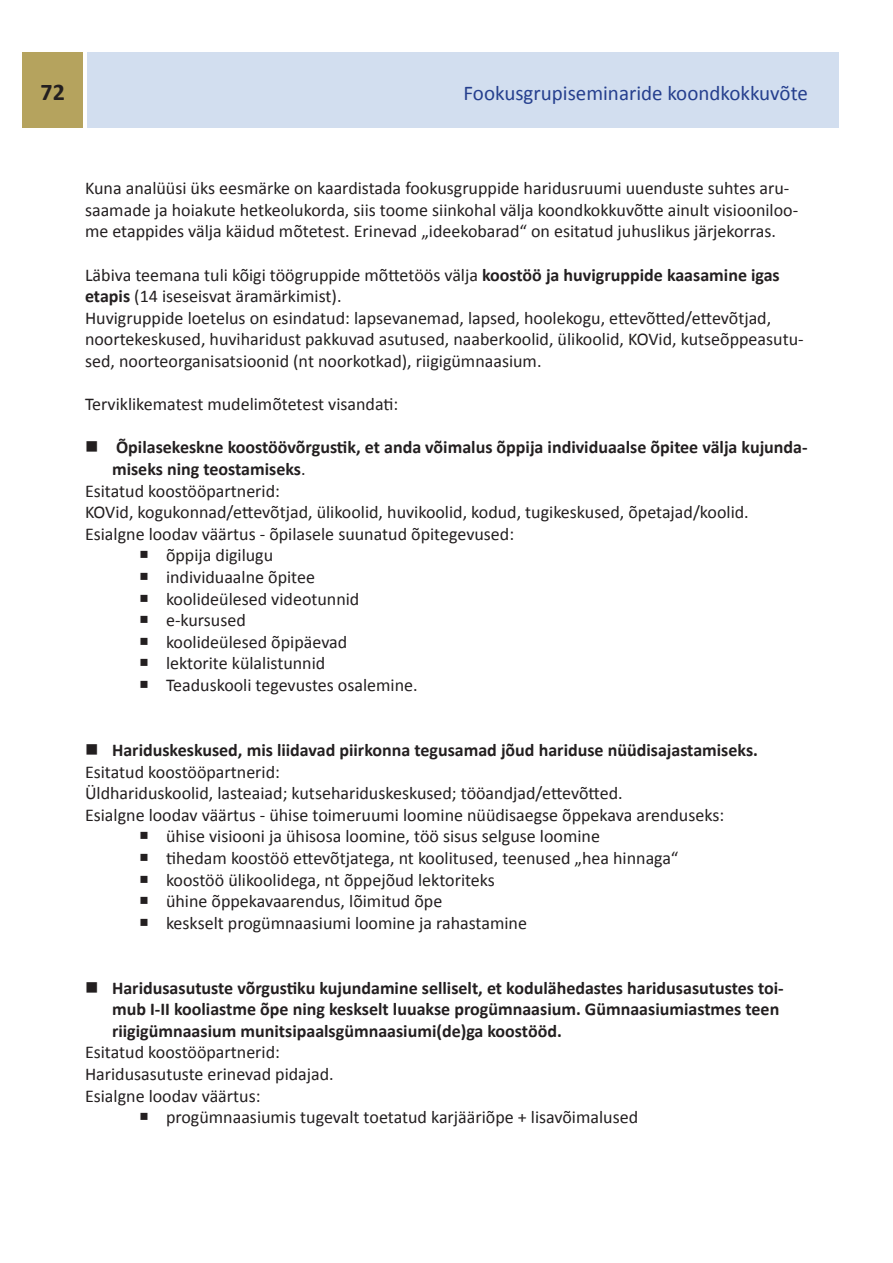
<style>
.page{position:relative;width:893px;height:1263px;background:#fff}
.page>*{position:absolute;margin:0;border:0;box-sizing:border-box;transform-origin:0 0}
.t1{font:700 24px "Calibri";color:#231f20}
.t2{font:21px "Calibri";color:#253f8e}
.t3{font:18px/21.6px "Calibri";color:#231f20}
.t4{font:700 18px/21.6px "Calibri";color:#231f20}
.s1{font-weight:700}
.s2{font-weight:400}
</style>
<div class="page">
<div style="left:87px;top:52px;width:751px;height:76px;background:#d2deef"></div>
<div style="left:22px;top:52px;width:61px;height:76px;background:#b5a35e"></div>
<p class="t1" style="left:41px;top:77px;width:26px">72</p>
<p class="t2" style="left:464px;top:80px;width:346px">Fookusgrupiseminaride koondkokkuvõte</p>
<p class="t3" style="left:85px;top:177px;width:715px">Kuna analüüsi üks eesmärke on kaardistada fookusgruppide haridusruumi uuenduste suhtes aru&shy;saamade ja hoiakute hetkeolukorda, siis toome siinkohal välja koondkokkuvõtte ainult visiooniloo&shy;me etappides välja käidud mõtetest. Erinevad „ideekobarad“ on esitatud juhuslikus järjekorras.</p>
<p class="t3" style="left:85px;top:264px;width:696px">Läbiva teemana tuli kõigi töögruppide mõttetöös välja <span class="s1">koostöö ja huvigruppide kaasamine igas etapis</span> (14 iseseisvat äramärkimist).</p>
<p class="t3" style="left:85px;top:307px;width:720px">Huvigruppide loetelus on esindatud: lapsevanemad, lapsed, hoolekogu, ettevõtted/ettevõtjad, noortekeskused, huviharidust pakkuvad asutused, naaberkoolid, ülikoolid, KOVid, kutseõppeasutu&shy;sed, noorteorganisatsioonid (nt noorkotkad), riigigümnaasium.</p>
<p class="t3" style="left:85px;top:393px;width:315px">Terviklikematest mudelimõtetest visandati:</p>
<p class="t4" style="left:112px;top:437px;width:697px">Õpilasekeskne koostöövõrgustik, et anda võimalus õppija individuaalse õpitee välja kujunda&shy;miseks ning teostamiseks<span class="s2">.</span></p>
<p class="t3" style="left:85px;top:480px;width:196px">Esitatud koostööpartnerid:</p>
<p class="t3" style="left:85px;top:501px;width:665px">KOVid, kogukonnad/ettevõtjad, ülikoolid, huvikoolid, kodud, tugikeskused, õpetajad/koolid.</p>
<p class="t3" style="left:85px;top:523px;width:431px">Esialgne loodav väärtus - õpilasele suunatud õpitegevused:</p>
<p class="t3" style="left:139px;top:545px;width:136px">○ õppija digilugu</p>
<p class="t3" style="left:139px;top:566px;width:178px">○ individuaalne õpitee</p>
<p class="t3" style="left:139px;top:588px;width:222px">○ koolideülesed videotunnid</p>
<p class="t3" style="left:139px;top:609px;width:108px">○ e-kursused</p>
<p class="t3" style="left:139px;top:631px;width:210px">○ koolideülesed õpipäevad</p>
<p class="t3" style="left:139px;top:653px;width:188px">○ lektorite külalistunnid</p>
<p class="t3" style="left:139px;top:674px;width:280px">○ Teaduskooli tegevustes osalemine.</p>
<p class="t4" style="left:112px;top:739px;width:647px">Hariduskeskused, mis liidavad piirkonna tegusamad jõud hariduse nüüdisajastamiseks.</p>
<p class="t3" style="left:85px;top:761px;width:196px">Esitatud koostööpartnerid:</p>
<p class="t3" style="left:85px;top:782px;width:539px">Üldhariduskoolid, lasteaiad; kutsehariduskeskused; tööandjad/ettevõtted.</p>
<p class="t3" style="left:85px;top:804px;width:641px">Esialgne loodav väärtus - ühise toimeruumi loomine nüüdisaegse õppekava arenduseks:</p>
<p class="t3" style="left:139px;top:825px;width:462px">○ ühise visiooni ja ühisosa loomine, töö sisus selguse loomine</p>
<p class="t3" style="left:139px;top:847px;width:541px">○ tihedam koostöö ettevõtjatega, nt koolitused, teenused „hea hinnaga“</p>
<p class="t3" style="left:139px;top:869px;width:357px">○ koostöö ülikoolidega, nt õppejõud lektoriteks</p>
<p class="t3" style="left:139px;top:890px;width:305px">○ ühine õppekavaarendus, lõimitud õpe</p>
<p class="t3" style="left:139px;top:912px;width:389px">○ keskselt progümnaasiumi loomine ja rahastamine</p>
<p class="t4" style="left:112px;top:977px;width:673px">Haridusasutuste võrgustiku kujundamine selliselt, et kodulähedastes haridusasutustes toi&shy;mub I-II kooliastme õpe ning keskselt luuakse progümnaasium. Gümnaasiumiastmes teen riigigümnaasium munitsipaalsgümnaasiumi(de)ga koostööd.</p>
<p class="t3" style="left:85px;top:1041px;width:196px">Esitatud koostööpartnerid:</p>
<p class="t3" style="left:85px;top:1063px;width:250px">Haridusasutuste erinevad pidajad.</p>
<p class="t3" style="left:85px;top:1085px;width:177px">Esialgne loodav väärtus:</p>
<p class="t3" style="left:139px;top:1106px;width:501px">○ progümnaasiumis tugevalt toetatud karjääriõpe + lisavõimalused</p>
</div>
